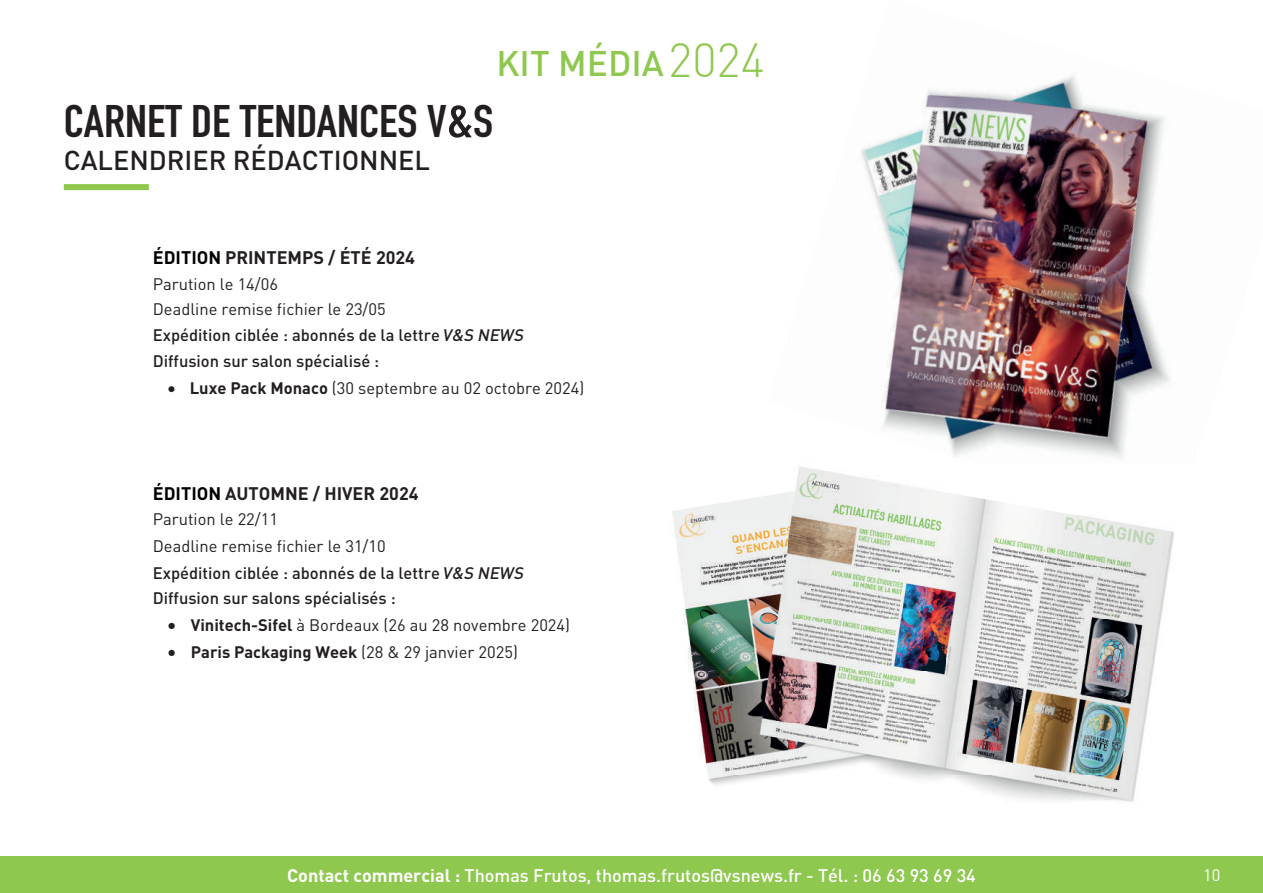
<style>
.page{position:relative;width:1263px;height:893px;background:#fff}
.page>*{position:absolute;margin:0;border:0;box-sizing:border-box;transform-origin:0 0}
.t1{font:700 45px "DIN Condensed";color:#231f20;scale:1.1 1}
.t2{font:500 35.25px "DIN";color:#8fc84f}
.t3{font:500 27px "DIN";color:#231f20}
.t4{font:500 18px "DIN";color:#fff}
.t5{font:700 18px "DIN";color:#231f20}
.t6{font:16.5px/26.8px "DIN";color:#231f20}
.t7{font:500 16.5px/25.8px "DIN";color:#231f20}
.t8{font:700 16.5px "DIN";color:#231f20}
.t9{font:16.5px "DIN";color:#fff}
.s1{font-weight:300;font-size:47.1px}
.s2{font-size:49.5px}
.s3{color:#000}
.s4{font-weight:400}
.s5{font-style:italic}
.s6{font-weight:700}
.s7{font-weight:500}
.s8{font-weight:500;font-style:italic}
</style>
<div class="page">
<img style="left:672px;top:466px;width:502px;height:336px">
<img style="left:860px;top:90px;width:172px;height:110px">
<img style="left:1032px;top:76px;width:133px;height:185px">
<img style="left:875px;top:200px;width:158px;height:256px">
<img style="left:972px;top:261px;width:198px;height:198px">
<img style="left:1062px;top:466px;width:112px;height:58px">
<img style="left:974px;top:466px;width:88px;height:24px">
<div style="left:0;top:856px;width:1263px;height:37px;background:#8fc84f"></div>
<div style="left:64px;top:184px;width:85px;height:6px;background:#8fc84f"></div>
<h2 class="t2" style="left:496px;top:41px;width:270px">KIT MÉDIA<span class="s1">2024</span></h2>
<h1 class="t1" style="left:64px;top:91px;width:392px">CARNET DE TENDANCES V<span class="s2">&amp;</span>S</h1>
<h3 class="t3" style="left:64px;top:143px;width:368px">CALENDRIER RÉDACTIONNEL</h3>
<p class="t5" style="left:153px;top:246px;width:264px"><span class="s3">ÉDITION</span> PRINTEMPS / ÉTÉ 2024</p>
<p class="t7" style="left:153px;top:270px;width:375px"><span class="s4">Parution le 14/06<br>Deadline remise fichier le 23/05<br></span>Expédition ciblée : abonnés de la lettre <span class="s5">V&amp;S NEWS </span>Diffusion sur salon spécialisé :</p>
<p class="t6" style="left:168px;top:374px;width:418px">• <span class="s6">Luxe Pack Monaco</span> (30 septembre au 02 octobre 2024)</p>
<p class="t5" style="left:153px;top:481px;width:267px"><span class="s3">ÉDITION</span> AUTOMNE / HIVER 2024</p>
<p class="t6" style="left:153px;top:505px;width:375px">Parution le 22/11<br>Deadline remise fichier le 31/10<br><span class="s7">Expédition ciblée : abonnés de la lettre</span> <span class="s8">V&amp;S NEWS</span></p>
<p class="t7" style="left:153px;top:585px;width:244px">Diffusion sur salons spécialisés :</p>
<p class="t6" style="left:168px;top:611px;width:404px">• <span class="s6">Vinitech-Sifel</span> à Bordeaux (26 au 28 novembre 2024)</p>
<p class="t8" style="left:168px;top:641px;width:352px">• Paris Packaging Week <span class="s4">(28 &amp; 29 janvier 2025)</span></p>
<p class="t4" style="left:287px;top:864px;width:690px"><span class="s6">Contact commercial :</span> Thomas Frutos, thomas.frutos@vsnews.fr - Tél. : 06 63 93 69 34</p>
<p class="t9" style="left:1203px;top:865px;width:19px">10</p>
</div>
